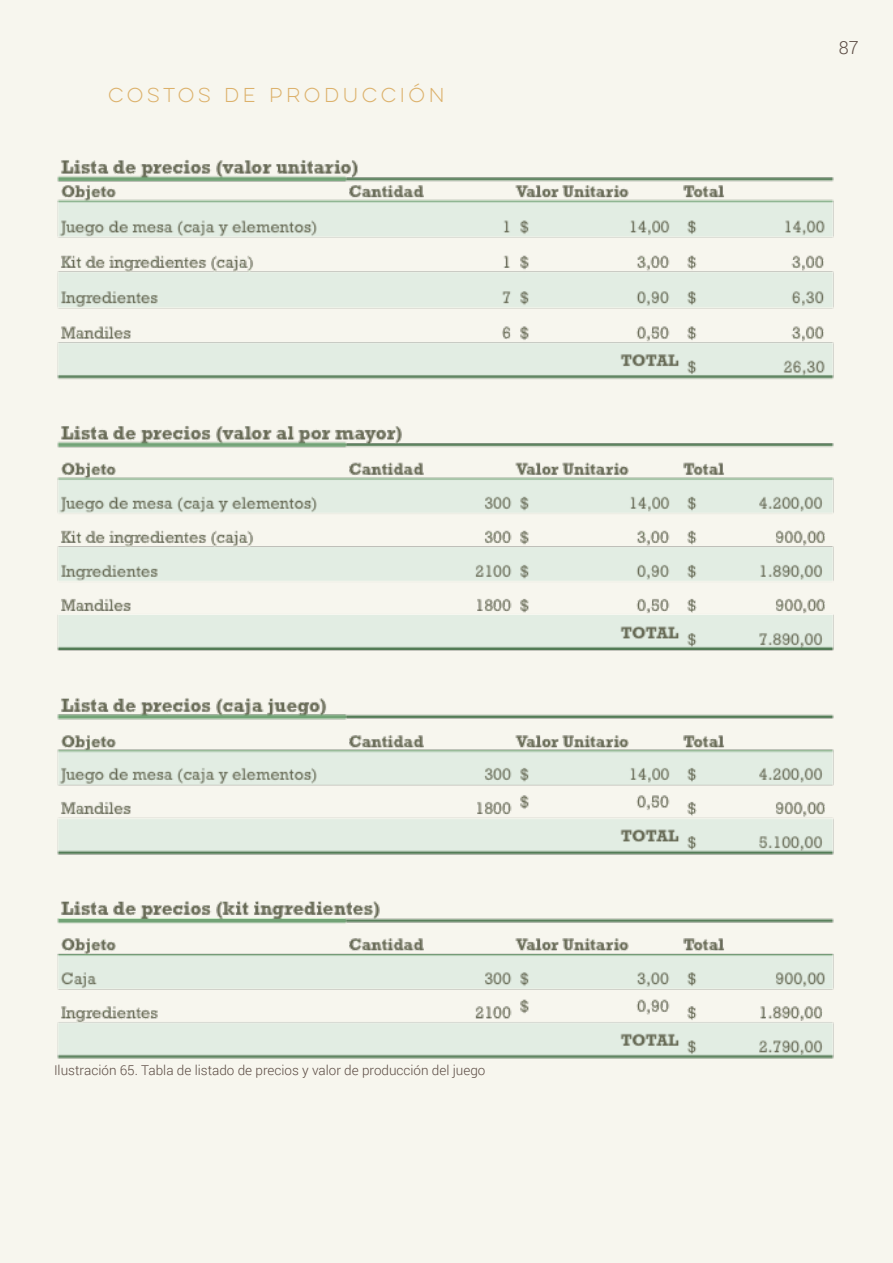
<style>
.page{position:relative;width:893px;height:1263px;background:#f7f6ee}
.page>*{position:absolute;margin:0;border:0;box-sizing:border-box;transform-origin:0 0}
.t1{font:18px "Lulo Clean One";color:#dcb16b}
.t2{font:300 18px "Roboto";color:#5a4a42}
.t3{font:300 13.5px "Roboto";color:#5a4a42}
</style>
<div class="page">
<img style="left:57px;top:159px;width:777px;height:900px">
<h1 class="t1" style="left:108px;top:83px;width:342px">COSTOS DE PRODUCCIÓN</h1>
<h1 class="t2" style="left:839px;top:35px;width:21px">87</h1>
<p class="t3" style="left:54px;top:1061px;width:433px">Ilustración 65. Tabla de listado de precios y valor de producción del juego</p>
</div>
